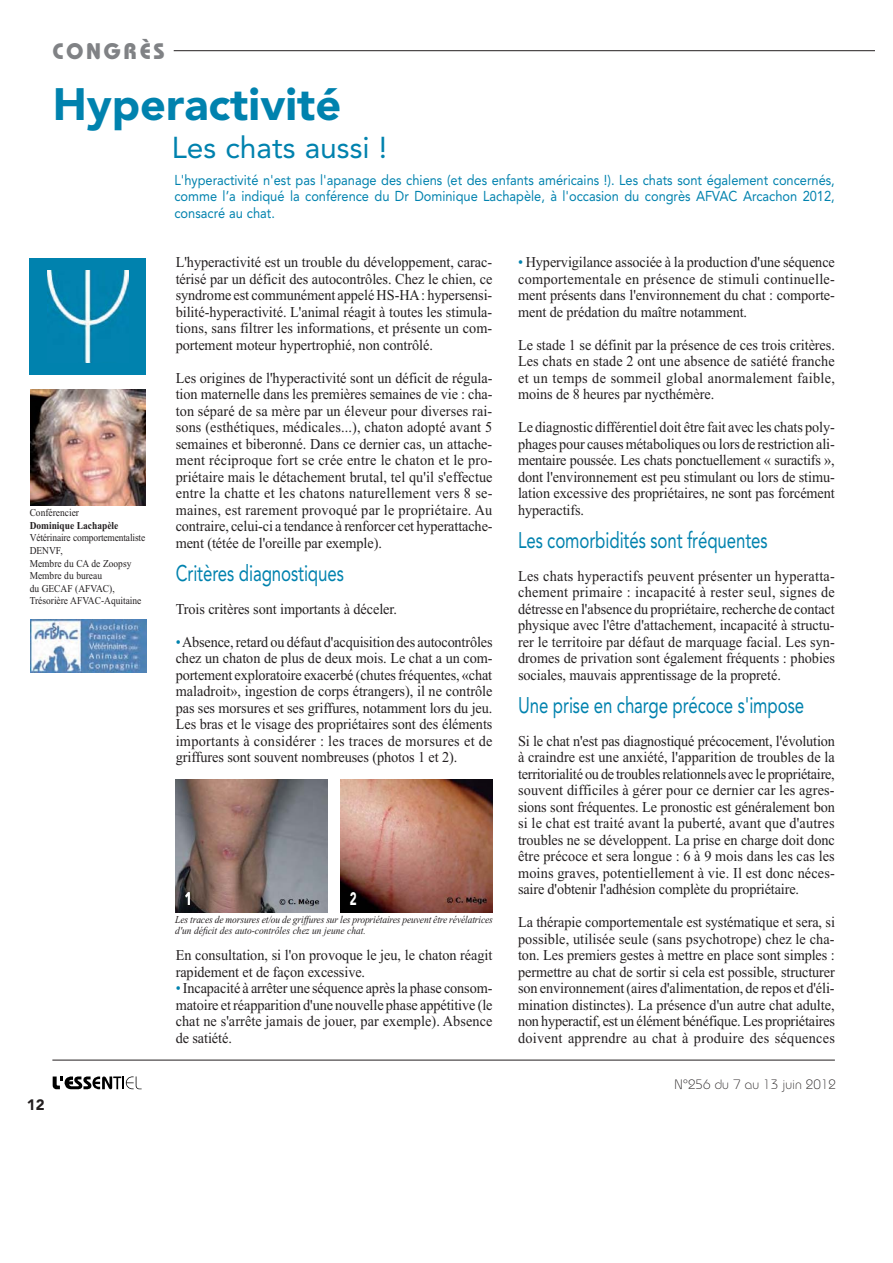
<style>
.page{position:relative;width:893px;height:1263px;background:#fff}
.page>*{position:absolute;margin:0;border:0;box-sizing:border-box;transform-origin:0 0}
.t1{font:900 45px "Avenir";color:#0082ae}
.t2{font:30px "Avenir";color:#0082ae}
.t3{font:22.5px "Avenir";letter-spacing:-.005em;color:#0082ae;scale:.75 1}
.t4{font:700 22.5px "Bauhaus";letter-spacing:.11em;color:#808285}
.t5{font:900 18px "Avenir";color:#fff;scale:.65 1}
.t6{font:15px/16.5px "Times New Roman";letter-spacing:-.005em;color:#231f20;text-align:justify;scale:.95 1}
.t7{font:900 15px "Avenir";color:#231f20}
.t8{font:14.25px/16.5px "Avenir";color:#0082ae;text-align:justify;scale:.9 1}
.t9{font:300 13.5px "Bauhaus";color:#231f20}
.t10{font:italic 10.5px/10.5px "Times New Roman";letter-spacing:-.01em;color:#231f20;scale:.9 1}
.t11{font:10.5px/12.6px "Times New Roman";color:#231f20;scale:.9 1}
.t12{font:700 10.5px "Times New Roman";color:#231f20;scale:.9 1}
.s1{color:#0082ae}
</style>
<div class="page">
<svg style="left:53px;top:1076px;width:89px;height:13px"></svg>
<hr style="left:52px;top:1060px;width:783px;height:1px;background:#231f20">
<div style="left:30px;top:258px;width:116px;height:116px;background:#0082ae"></div>
<img style="left:47px;top:270px;width:82px;height:93px">
<hr style="left:174px;top:50px;width:700px;height:1px;background:#231f20">
<img style="left:31px;top:390px;width:115px;height:116px">
<img style="left:175px;top:779px;width:152px;height:133px">
<img style="left:340px;top:779px;width:152px;height:133px">
<img style="left:30px;top:620px;width:116px;height:52px">
<h3 class="t4" style="left:52px;top:43px;width:114px">CONGRÈS</h3>
<h1 class="t1" style="left:53px;top:86px;width:290px">Hyperactivité</h1>
<h2 class="t2" style="left:172px;top:135px;width:217px">Les chats aussi !</h2>
<p class="t8" style="left:174px;top:173px;width:735px">L'hyperactivité n'est pas l'apanage des chiens (et des enfants américains !). Les chats sont également concernés, comme l’a indiqué la conférence du Dr Dominique Lachapèle, à l'occasion du congrès AFVAC Arcachon 2012, consacré au chat.</p>
<p class="t11" style="left:30px;top:507px;width:56px">Conférencier</p>
<p class="t12" style="left:30px;top:519px;width:100px">Dominique Lachapèle</p>
<p class="t11" style="left:30px;top:533px;width:130px">Vétérinaire comportementaliste<br>DENVF,<br>Membre du CA de Zoopsy<br>Membre du bureau<br>du GECAF (AFVAC),<br>Trésorière AFVAC-Aquitaine</p>
<p class="t7" style="left:27px;top:1098px;width:19px">12</p>
<p class="t6" style="left:176px;top:256px;width:335px">L'hyperactivité est un trouble du développement, carac&shy;térisé par un déficit des autocontrôles. Chez le chien, ce syndrome est communément appelé HS-HA : hypersensi&shy;bilité-hyperactivité. L'animal réagit à toutes les stimula&shy;tions, sans filtrer les informations, et présente un com&shy;portement moteur hypertrophié, non contrôlé.</p>
<p class="t6" style="left:176px;top:371px;width:335px">Les origines de l'hyperactivité sont un déficit de régula&shy;tion maternelle dans les premières semaines de vie : cha&shy;ton séparé de sa mère par un éleveur pour diverses rai&shy;sons (esthétiques, médicales...), chaton adopté avant 5 semaines et biberonné. Dans ce dernier cas, un attache&shy;ment réciproque fort se crée entre le chaton et le pro&shy;priétaire mais le détachement brutal, tel qu'il s'effectue entre la chatte et les chatons naturellement vers 8 se&shy;maines, est rarement provoqué par le propriétaire. Au contraire, celui-ci a tendance à renforcer cet hyperattache&shy;ment (tétée de l'oreille par exemple).</p>
<h3 class="t3" style="left:176px;top:564px;width:226px">Critères diagnostiques</h3>
<p class="t6" style="left:176px;top:602px;width:234px">Trois critères sont importants à déceler.</p>
<p class="t6" style="left:176px;top:635px;width:335px"><span class="s1">•</span> Absence, retard ou défaut d'acquisition des autocontrôles chez un chaton de plus de deux mois. Le chat a un com&shy;portement exploratoire exacerbé (chutes fréquentes, «chat maladroit», ingestion de corps étrangers), il ne contrôle pas ses morsures et ses griffures, notamment lors du jeu.<br>Les bras et le visage des propriétaires sont des éléments importants à considérer : les traces de morsures et de griffures sont souvent nombreuses (photos 1 et 2).</p>
<p class="t5" style="left:185px;top:891px;width:12px">1</p>
<p class="t5" style="left:350px;top:891px;width:12px">2</p>
<p class="t10" style="left:175px;top:915px;width:354px">Les traces de morsures et/ou de griffures sur les propriétaires peuvent être révélatrices d'un déficit des auto-contrôles chez un jeune chat.</p>
<p class="t6" style="left:176px;top:949px;width:335px">En consultation, si l'on provoque le jeu, le chaton réagit rapidement et de façon excessive.</p>
<p class="t6" style="left:176px;top:982px;width:335px"><span class="s1">•</span> Incapacité à arrêter une séquence après la phase consom&shy;matoire et réapparition d'une nouvelle phase appétitive (le chat ne s'arrête jamais de jouer, par exemple). Absence de satiété.</p>
<p class="t6" style="left:518px;top:256px;width:335px"><span class="s1">•</span> Hypervigilance associée à la production d'une séquence comportementale en présence de stimuli continuelle&shy;ment présents dans l'environnement du chat : comporte&shy;ment de prédation du maître notamment.</p>
<p class="t6" style="left:518px;top:338px;width:335px">Le stade 1 se définit par la présence de ces trois critères.<br>Les chats en stade 2 ont une absence de satiété franche et un temps de sommeil global anormalement faible, moins de 8 heures par nycthémère.</p>
<p class="t6" style="left:518px;top:421px;width:335px">Le diagnostic différentiel doit être fait avec les chats poly&shy;phages pour causes métaboliques ou lors de restriction ali&shy;mentaire poussée. Les chats ponctuellement « suractifs », dont l'environnement est peu stimulant ou lors de stimu&shy;lation excessive des propriétaires, ne sont pas forcément hyperactifs.</p>
<h3 class="t3" style="left:518px;top:531px;width:334px">Les comorbidités sont fréquentes</h3>
<p class="t6" style="left:518px;top:569px;width:335px">Les chats hyperactifs peuvent présenter un hyperatta&shy;chement primaire : incapacité à rester seul, signes de détresse en l'absence du propriétaire, recherche de contact physique avec l'être d'attachement, incapacité à structu&shy;rer le territoire par défaut de marquage facial. Les syn&shy;dromes de privation sont également fréquents : phobies sociales, mauvais apprentissage de la propreté.</p>
<h3 class="t3" style="left:518px;top:696px;width:383px">Une prise en charge précoce s'impose</h3>
<p class="t6" style="left:518px;top:734px;width:335px">Si le chat n'est pas diagnostiqué précocement, l'évolution à craindre est une anxiété, l'apparition de troubles de la territorialité ou de troubles relationnels avec le propriétaire, souvent difficiles à gérer pour ce dernier car les agres&shy;sions sont fréquentes. Le pronostic est généralement bon si le chat est traité avant la puberté, avant que d'autres troubles ne se développent. La prise en charge doit donc être précoce et sera longue : 6 à 9 mois dans les cas les moins graves, potentiellement à vie. Il est donc néces&shy;saire d'obtenir l'adhésion complète du propriétaire.</p>
<p class="t6" style="left:518px;top:916px;width:335px">La thérapie comportementale est systématique et sera, si possible, utilisée seule (sans psychotrope) chez le cha&shy;ton. Les premiers gestes à mettre en place sont simples : permettre au chat de sortir si cela est possible, structurer son environnement (aires d'alimentation, de repos et d'éli&shy;mination distinctes). La présence d'un autre chat adulte, non hyperactif, est un élément bénéfique. Les propriétaires doivent apprendre au chat à produire des séquences</p>
<p class="t9" style="left:674px;top:1080px;width:163px">N°256 du 7 au 13 juin 2012</p>
</div>
